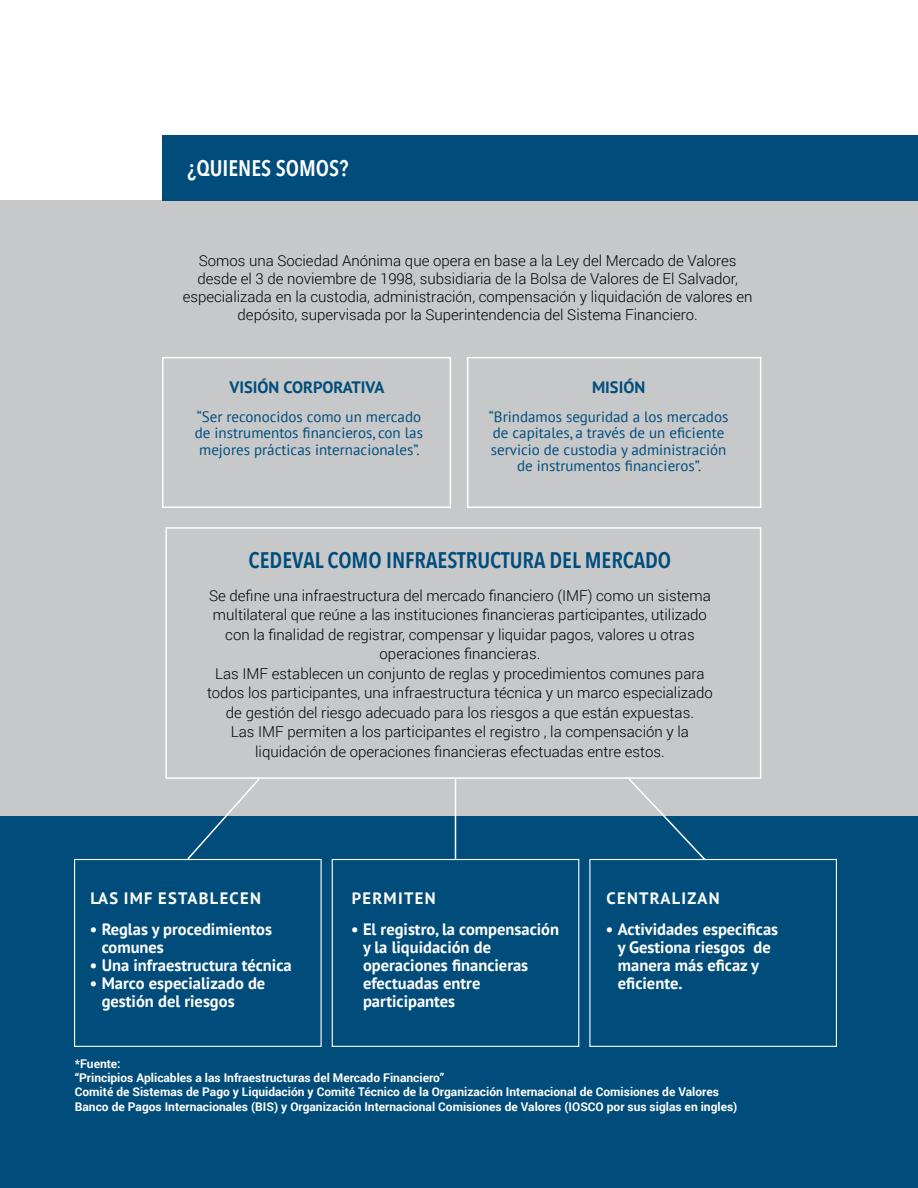
<style>
.page{position:relative;width:918px;height:1188px;background:#fff}
.page>*{position:absolute;margin:0;border:0;box-sizing:border-box;transform-origin:0 0}
.t1{font:600 22.5px "Avenir Next Condensed";color:#004d7b}
.t2{font:600 22.5px "Avenir Next Condensed";color:#fff}
.t3{font:700 16.5px/18px "PT Sans";color:#fff}
.t4{font:700 16.5px "PT Sans";letter-spacing:.08em;color:#fff}
.t5{font:700 16.5px "PT Sans";color:#004d7b}
.t6{font:300 15px/19.5px "Roboto";color:#000;text-align:center}
.t7{font:15px/16.5px "PT Sans";color:#004d7b}
.t8{font:700 12px/14.4px "Roboto";color:#fff}
</style>
<div class="page">
<div style="left:0;top:794px;width:918px;height:394px;background:#004d7b"></div>
<div style="left:0;top:200px;width:918px;height:616px;background:#c7c8ca"></div>
<div style="left:162px;top:135px;width:754px;height:65px;background:#004d7b"></div>
<hr style="left:916px;top:135px;width:2px;height:65px;background:#004d7b">
<div style="left:162px;top:357px;width:289px;height:151px;border:2px solid #fff"></div>
<div style="left:467px;top:357px;width:294px;height:151px;border:2px solid #fff"></div>
<div style="left:74px;top:859px;width:248px;height:188px;border:1px solid #fff"></div>
<div style="left:332px;top:859px;width:247px;height:188px;border:1px solid #fff"></div>
<div style="left:589px;top:859px;width:248px;height:188px;border:1px solid #fff"></div>
<div style="left:165px;top:527px;width:596px;height:252px;border:2px solid #fff"></div>
<svg style="left:186px;top:777px;width:75px;height:84px"></svg>
<svg style="left:626px;top:776px;width:81px;height:85px"></svg>
<hr style="left:455px;top:779px;width:1px;height:80px;background:#fff">
<h1 class="t2" style="left:187px;top:149px;width:163px">¿QUIENES SOMOS?</h1>
<p class="t6" style="left:183px;top:251px;width:571px;line-height:18px">Somos una Sociedad Anónima que opera en base a la Ley del Mercado de Valores desde el 3 de noviembre de 1998, subsidiaria de la Bolsa de Valores de El Salvador, especializada en la custodia, administración, compensación y liquidación de valores en depósito, supervisada por la Superintendencia del Sistema Financiero.</p>
<p class="t5" style="left:230px;top:376px;width:156px">VISIÓN CORPORATIVA</p>
<p class="t5" style="left:592px;top:376px;width:55px">MISIÓN</p>
<p class="t7" style="left:489px;top:408px;width:241px;text-align:center">“Brindamos seguridad a los mercados de capitales, a través de un eficiente servicio de custodia y administración de instrumentos financieros”.</p>
<p class="t7" style="left:195px;top:408px;width:230px">“Ser reconocidos como un mercado de instrumentos financieros, con las mejores prácticas internacionales”.</p>
<h1 class="t1" style="left:249px;top:540px;width:424px">CEDEVAL COMO INFRAESTRUCTURA DEL MERCADO</h1>
<p class="t6" style="left:207px;top:585px;width:507px">Se define una infraestructura del mercado financiero (IMF) como un sistema multilateral que reúne a las instituciones financieras participantes, utilizado con la finalidad de registrar, compensar y liquidar pagos, valores u otras operaciones financieras.<br>Las IMF establecen un conjunto de reglas y procedimientos comunes para todos los participantes, una infraestructura técnica y un marco especializado de gestión del riesgo adecuado para los riesgos a que están expuestas.<br>Las IMF permiten a los participantes el registro , la compensación y la liquidación de operaciones financieras efectuadas entre estos.</p>
<p class="t4" style="left:90px;top:887px;width:172px">LAS IMF ESTABLECEN</p>
<p class="t3" style="left:102px;top:920px;width:172px;text-indent:-12px">• Reglas y procedimientos comunes</p>
<p class="t3" style="left:90px;top:956px;width:203px">• Una infraestructura técnica</p>
<p class="t3" style="left:102px;top:974px;width:165px;text-indent:-12px">• Marco especializado de gestión del riesgos</p>
<p class="t4" style="left:352px;top:887px;width:85px">PERMITEN</p>
<p class="t3" style="left:363px;top:920px;width:198px;text-indent:-12px">• El registro, la compensación y la liquidación de operaciones financieras efectuadas entre participantes</p>
<p class="t4" style="left:607px;top:887px;width:115px">CENTRALIZAN</p>
<p class="t3" style="left:618px;top:920px;width:162px;text-indent:-12px">• Actividades especificas y Gestiona riesgos de manera más eficaz y eficiente.</p>
<p class="t8" style="left:75px;top:1056px;width:664px">*Fuente:<br>“Principios Aplicables a las Infraestructuras del Mercado Financiero”<br>Comité de Sistemas de Pago y Liquidación y Comité Técnico de la Organización Internacional de Comisiones de Valores Banco de Pagos Internacionales (BIS) y Organización Internacional Comisiones de Valores (IOSCO por sus siglas en ingles)</p>
</div>
